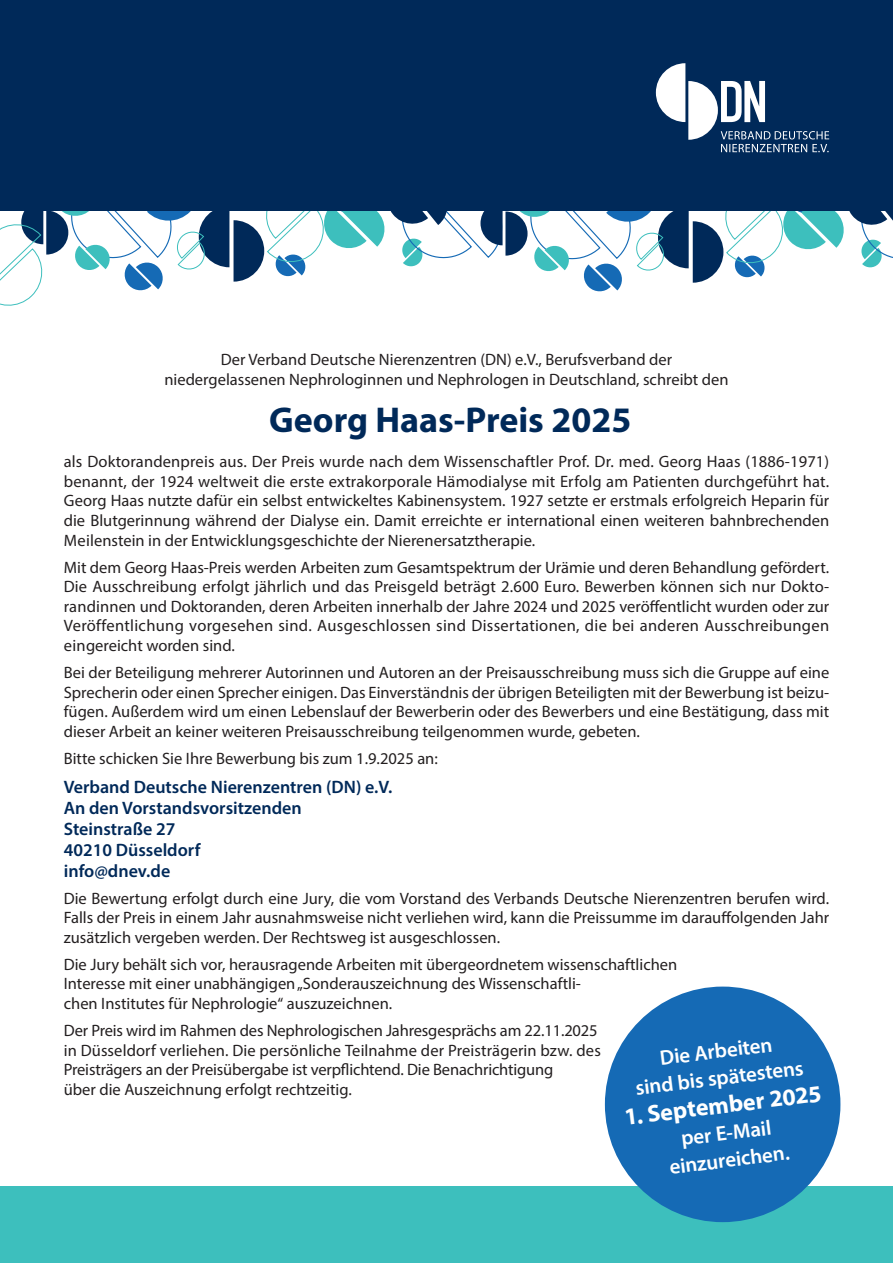
<style>
.page{position:relative;width:893px;height:1263px;background:#fff}
.page>*{position:absolute;margin:0;border:0;box-sizing:border-box;transform-origin:0 0}
.t1{font:700 36px "Myriad Pro";color:#002959}
.t2{font:700 24px "Myriad Pro";color:#fff}
.t3{font:600 21px/27px "Myriad Pro";color:#fff;text-align:center}
.t4{font:600 18px/21px "Myriad Pro";color:#002959}
.t5{font:16.5px/19.6px "Myriad Pro";color:#231f20;text-align:justify}
</style>
<div class="page">
<div style="left:0;top:0;width:893px;height:210px;background:#002959"></div>
<div style="left:0;top:1186px;width:893px;height:77px;background:#3dbfbd"></div>
<svg style="left:0;top:63px;width:893px;height:243px"></svg>
<div style="left:605px;top:986px;width:235px;height:236px;background:#156ab5;border-radius:50%"></div>
<p class="t5" style="left:164px;top:350px;width:566px;text-align:center">Der Verband Deutsche Nierenzentren (DN) e.V., Berufsverband der niedergelassenen Nephrologinnen und Nephrologen in Deutschland, schreibt den</p>
<h1 class="t1" style="left:269px;top:396px;width:364px">Georg Haas-Preis 2025</h1>
<p class="t5" style="left:64px;top:452px;width:767px">als Doktorandenpreis aus. Der Preis wurde nach dem Wissenschaftler Prof. Dr. med. Georg Haas (1886-1971) benannt, der 1924 weltweit die erste extrakorporale Hämodialyse mit Erfolg am Patienten durchgeführt hat.<br>Georg Haas nutzte dafür ein selbst entwickeltes Kabinensystem. 1927 setzte er erstmals erfolgreich Heparin für die Blutgerinnung während der Dialyse ein. Damit erreichte er international einen weiteren bahnbrechenden Meilenstein in der Entwicklungsgeschichte der Nierenersatztherapie.</p>
<p class="t5" style="left:64px;top:557px;width:767px">Mit dem Georg Haas-Preis werden Arbeiten zum Gesamtspektrum der Urämie und deren Behandlung gefördert.<br>Die Ausschreibung erfolgt jährlich und das Preisgeld beträgt 2.600 Euro. Bewerben können sich nur Dokto&shy;randinnen und Doktoranden, deren Arbeiten innerhalb der Jahre 2024 und 2025 veröffentlicht wurden oder zur Veröffentlichung vorgesehen sind. Ausgeschlossen sind Dissertationen, die bei anderen Ausschreibungen eingereicht worden sind.</p>
<p class="t5" style="left:64px;top:662px;width:767px">Bei der Beteiligung mehrerer Autorinnen und Autoren an der Preisausschreibung muss sich die Gruppe auf eine Sprecherin oder einen Sprecher einigen. Das Einverständnis der übrigen Beteiligten mit der Bewerbung ist beizu&shy;fügen. Außerdem wird um einen Lebenslauf der Bewerberin oder des Bewerbers und eine Bestätigung, dass mit dieser Arbeit an keiner weiteren Preisausschreibung teilgenommen wurde, gebeten.</p>
<p class="t5" style="left:64px;top:748px;width:376px">Bitte schicken Sie Ihre Bewerbung bis zum 1.9.2025 an:</p>
<p class="t4" style="left:64px;top:776px;width:330px">Verband Deutsche Nierenzentren (DN) e.V.<br>An den Vorstandsvorsitzenden<br>Steinstraße 27<br>40210 Düsseldorf<br>info@dnev.de</p>
<p class="t5" style="left:64px;top:888px;width:767px">Die Bewertung erfolgt durch eine Jury, die vom Vorstand des Verbands Deutsche Nierenzentren berufen wird.<br>Falls der Preis in einem Jahr ausnahmsweise nicht verliehen wird, kann die Preissumme im darauffolgenden Jahr zusätzlich vergeben werden. Der Rechtsweg ist ausgeschlossen.</p>
<p class="t5" style="left:64px;top:954px;width:615px;text-align:left">Die Jury behält sich vor, herausragende Arbeiten mit übergeordnetem wissenschaftlichen<br>Interesse mit einer unabhängigen „Sonderauszeichnung des Wissenschaftli-<br>chen Institutes für Nephrologie“ auszuzeichnen.</p>
<p class="t5" style="left:64px;top:1021px;width:539px;text-align:left">Der Preis wird im Rahmen des Nephrologischen Jahresgesprächs am 22.11.2025 in Düsseldorf verliehen. Die persönliche Teilnahme der Preisträgerin bzw. des Preisträgers an der Preisübergabe ist verpflichtend. Die Benachrichtigung<br>über die Auszeichnung erfolgt rechtzeitig.</p>
<p class="t3" style="left:631px;top:1047px;width:170px;rotate:-7deg">Die Arbeiten<br>sind bis spätestens</p>
<h2 class="t2" style="left:622px;top:1101px;width:200px;rotate:-7deg">1. September 2025</h2>
<p class="t3" style="left:664px;top:1126px;width:122px;rotate:-7deg">per E-Mail einzureichen.</p>
</div>
